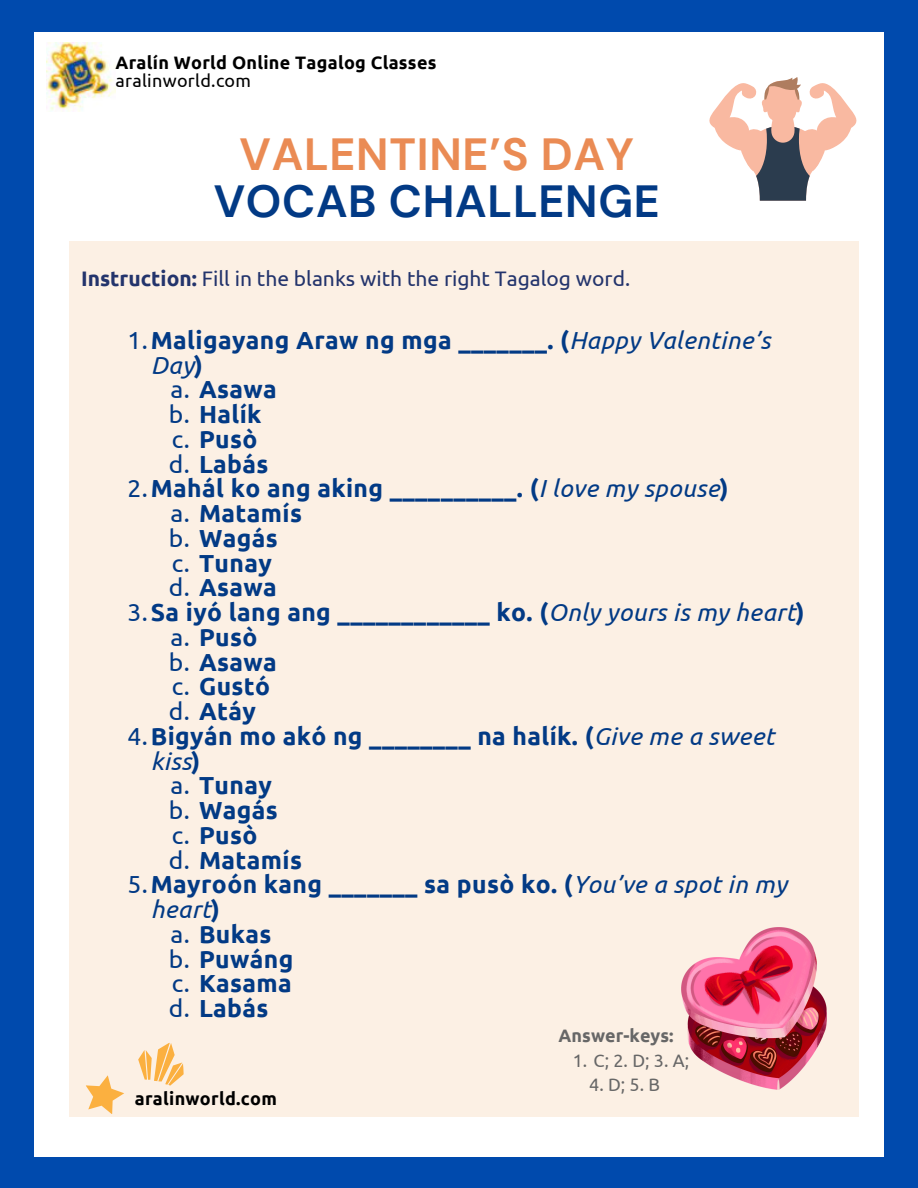
<style>
.page{position:relative;width:918px;height:1188px;background:#004aad}
.page>*{position:absolute;margin:0;border:0;box-sizing:border-box;transform-origin:0 0}
.t1{font:700 45px/46.2px "DM Sans";letter-spacing:.015em;color:#ea8b54;text-align:center}
.t2{font:700 24.6px/24.8px "Ubuntu";letter-spacing:.015em;color:#023a85}
.t3{font:21px "Ubuntu";color:#23346c}
.t4{font:700 18px "Ubuntu";letter-spacing:.015em;color:#000}
.t5{font:18px "Ubuntu";color:#676767}
.t6{font:18px "Ubuntu";letter-spacing:.015em;color:#000}
.t7{font:700 18px "Ubuntu";letter-spacing:.005em;color:#676767}
.s1{color:#023a85}
.s2{font-weight:700}
.s3{font-weight:400}
.s4{font-weight:400;font-style:italic}
</style>
<div class="page">
<div style="left:34px;top:32px;width:850px;height:1124px;background:#fff"></div>
<div style="left:70px;top:241px;width:789px;height:876px;background:#fcf0e4"></div>
<img style="left:47px;top:43px;width:68px;height:68px">
<svg style="left:86px;top:1042px;width:98px;height:72px"></svg>
<svg style="left:709px;top:77px;width:148px;height:124px"></svg>
<img style="left:681px;top:927px;width:145px;height:162px">
<p class="t4" style="left:116px;top:52px;width:323px">Aralín World Online Tagalog Classes</p>
<h3 class="t6" style="left:116px;top:70px;width:137px">aralinworld.com</h3>
<p class="t1" style="left:214px;top:132px;width:448px">VALENTINE’S DAY<br><span class="s1">VOCAB CHALLENGE</span></p>
<p class="t3" style="left:81px;top:266px;width:551px"><span class="s2">Instruction:</span> Fill in the blanks with the right Tagalog word.</p>
<p class="t2" style="left:151px;top:327px;width:621px;text-indent:-23px"><span class="s3">1.</span>Maligayang Araw ng mga _______. (<span class="s4">Happy Valentine’s<br>Day</span>)</p>
<p class="t2" style="left:171px;top:377px;width:108px"><span class="s3">a.</span> Asawa</p>
<p class="t2" style="left:169px;top:402px;width:94px"><span class="s3">b.</span> Halík</p>
<p class="t2" style="left:172px;top:426px;width:87px"><span class="s3">c.</span> Pusò</p>
<p class="t2" style="left:169px;top:451px;width:101px"><span class="s3">d.</span> Labás</p>
<p class="t2" style="left:128px;top:476px;width:603px"><span class="s3">2.</span>Mahál ko ang aking __________. (<span class="s4">I love my spouse</span>)</p>
<p class="t2" style="left:171px;top:501px;width:133px"><span class="s3">a.</span> Matamís</p>
<p class="t2" style="left:169px;top:525px;width:110px"><span class="s3">b.</span> Wagás</p>
<p class="t2" style="left:172px;top:550px;width:101px"><span class="s3">c.</span> Tunay</p>
<p class="t2" style="left:169px;top:575px;width:110px"><span class="s3">d.</span> Asawa</p>
<p class="t2" style="left:128px;top:600px;width:678px"><span class="s3">3.</span>Sa iyó lang ang ____________ ko. (<span class="s4">Only yours is my heart</span>)</p>
<p class="t2" style="left:171px;top:624px;width:88px"><span class="s3">a.</span> Pusò</p>
<p class="t2" style="left:169px;top:649px;width:110px"><span class="s3">b.</span> Asawa</p>
<p class="t2" style="left:172px;top:674px;width:100px"><span class="s3">c.</span> Gustó</p>
<p class="t2" style="left:169px;top:699px;width:89px"><span class="s3">d.</span> Atáy</p>
<p class="t2" style="left:151px;top:723px;width:625px;text-indent:-23px"><span class="s3">4.</span>Bigyán mo akó ng ________ na halík. (<span class="s4">Give me a sweet kiss</span>)</p>
<p class="t2" style="left:171px;top:773px;width:103px"><span class="s3">a.</span> Tunay</p>
<p class="t2" style="left:169px;top:798px;width:110px"><span class="s3">b.</span> Wagás</p>
<p class="t2" style="left:172px;top:822px;width:87px"><span class="s3">c.</span> Pusò</p>
<p class="t2" style="left:169px;top:847px;width:135px"><span class="s3">d.</span> Matamís</p>
<p class="t2" style="left:151px;top:872px;width:638px;text-indent:-23px"><span class="s3">5.</span>Mayroón kang _______ sa pusò ko. (<span class="s4">You’ve a spot in my heart</span>)</p>
<p class="t2" style="left:171px;top:921px;width:103px"><span class="s3">a.</span> Bukas</p>
<p class="t2" style="left:169px;top:946px;width:126px"><span class="s3">b.</span> Puwáng</p>
<p class="t2" style="left:172px;top:971px;width:122px"><span class="s3">c.</span> Kasama</p>
<p class="t2" style="left:169px;top:996px;width:101px"><span class="s3">d.</span> Labás</p>
<h1 class="t4" style="left:135px;top:1089px;width:144px">aralinworld.com</h1>
<p class="t7" style="left:559px;top:1025px;width:117px">Answer-keys:</p>
<p class="t5" style="left:573px;top:1050px;width:118px">1. C; 2. D; 3. A;</p>
<p class="t5" style="left:589px;top:1074px;width:72px">4. D; 5. B</p>
</div>
